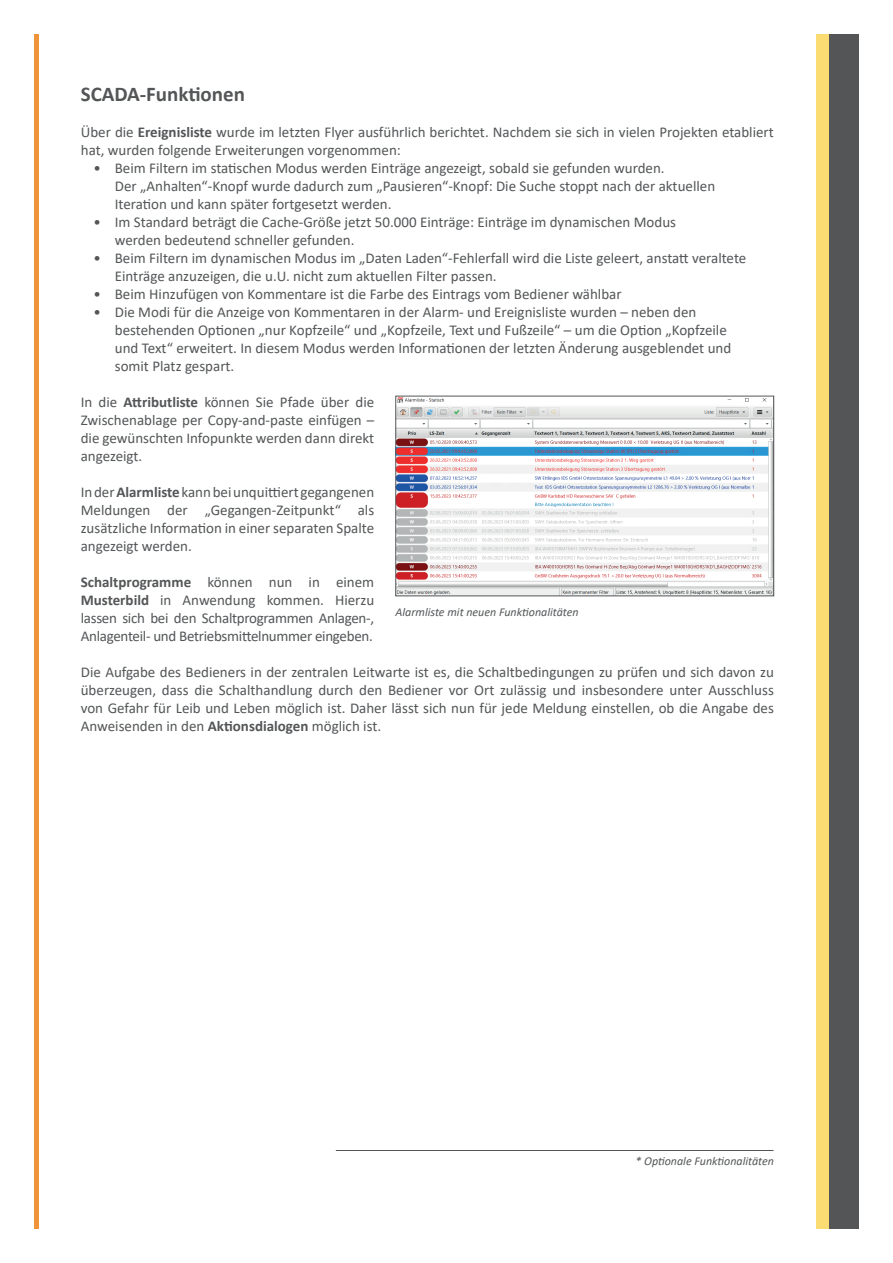
<style>
.page{position:relative;width:893px;height:1263px;background:#fff}
.page>*{position:absolute;margin:0;border:0;box-sizing:border-box;transform-origin:0 0}
.t1{font:700 21px "Calibri";color:#535557}
.t2{font:15px/18px "Calibri";color:#535557}
.t3{font:italic 12px "Calibri";color:#535557}
.s1{font-weight:700}
</style>
<div class="page">
<hr style="left:34px;top:34px;width:4px;height:1195px;background:#f0943a">
<div style="left:816px;top:34px;width:13px;height:1195px;background:#fadc72"></div>
<div style="left:829px;top:34px;width:30px;height:1195px;background:#535557"></div>
<img style="left:398px;top:398px;width:374px;height:196px">
<hr style="left:336px;top:1150px;width:437px;height:1px;background:#535557">
<h1 class="t1" style="left:81px;top:79px;width:166px">SCADA-Funktionen</h1>
<p class="t2" style="left:81px;top:122px;width:695px">Über die <span class="s1">Ereignisliste</span> wurde im letzten Flyer ausführlich berichtet. Nachdem sie sich in vielen Projekten etabliert hat, wurden folgende Erweiterungen vorgenommen:</p>
<p class="t2" style="left:115px;top:158px;width:602px;text-indent:-21px">• Beim Filtern im statischen Modus werden Einträge angezeigt, sobald sie gefunden wurden.<br>Der „Anhalten“-Knopf wurde dadurch zum „Pausieren“-Knopf: Die Suche stoppt nach der aktuellen<br>Iteration und kann später fortgesetzt werden.</p>
<p class="t2" style="left:115px;top:212px;width:563px;text-indent:-21px">• Im Standard beträgt die Cache-Größe jetzt 50.000 Einträge: Einträge im dynamischen Modus werden bedeutend schneller gefunden.</p>
<p class="t2" style="left:115px;top:248px;width:633px;text-indent:-21px">• Beim Filtern im dynamischen Modus im „Daten Laden“-Fehlerfall wird die Liste geleert, anstatt veraltete<br>Einträge anzuzeigen, die u.U. nicht zum aktuellen Filter passen.</p>
<p class="t2" style="left:94px;top:284px;width:530px">• Beim Hinzufügen von Kommentare ist die Farbe des Eintrags vom Bediener wählbar</p>
<p class="t2" style="left:115px;top:302px;width:618px;text-indent:-21px">• Die Modi für die Anzeige von Kommentaren in der Alarm- und Ereignisliste wurden – neben den bestehenden Optionen „nur Kopfzeile“ und „Kopfzeile, Text und Fußzeile“ – um die Option „Kopfzeile und Text“ erweitert. In diesem Modus werden Informationen der letzten Änderung ausgeblendet und somit Platz gespart.</p>
<p class="t2" style="left:81px;top:392px;width:295px;text-align:justify">In die <span class="s1">Attributliste</span> können Sie Pfade über die Zwischenablage per Copy-and-paste einfügen – die gewünschten Infopunkte werden dann direkt angezeigt.</p>
<p class="t2" style="left:81px;top:482px;width:295px;text-align:justify">In der <span class="s1">Alarmliste</span> kann bei unquittiert gegangenen Meldungen der „Gegangen-Zeitpunkt“ als zusätzliche Information in einer separaten Spalte angezeigt werden.</p>
<p class="t2" style="left:81px;top:572px;width:295px;text-align:justify"><span class="s1">Schaltprogramme</span> können nun in einem <span class="s1">Musterbild</span> in Anwendung kommen. Hierzu lassen sich bei den Schaltprogrammen Anlagen-, Anlagenteil- und Betriebsmittelnummer eingeben.</p>
<p class="t2" style="left:81px;top:662px;width:695px;text-align:justify">Die Aufgabe des Bedieners in der zentralen Leitwarte ist es, die Schaltbedingungen zu prüfen und sich davon zu überzeugen, dass die Schalthandlung durch den Bediener vor Ort zulässig und insbesondere unter Ausschluss von Gefahr für Leib und Leben möglich ist. Daher lässt sich nun für jede Meldung einstellen, ob die Angabe des Anweisenden in den <span class="s1">Aktionsdialogen</span> möglich ist.</p>
<p class="t3" style="left:396px;top:604px;width:185px">Alarmliste mit neuen Funktionalitäten</p>
<p class="t3" style="left:635px;top:1153px;width:140px">* Optionale Funktionalitäten</p>
</div>
